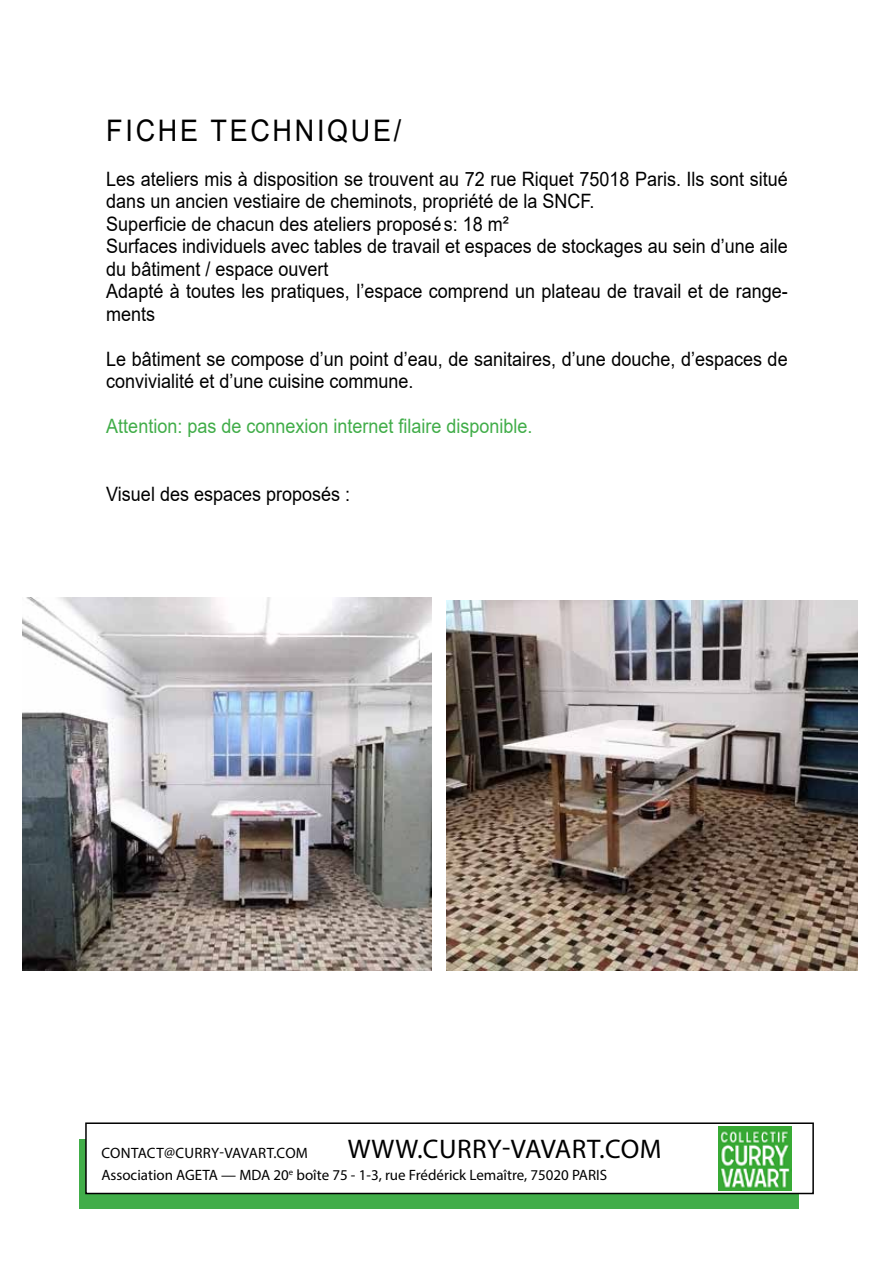
<style>
.page{position:relative;width:893px;height:1263px;background:#fff}
.page>*{position:absolute;margin:0;border:0;box-sizing:border-box;transform-origin:0 0}
.t1{font:29.7px "Arial";letter-spacing:.1em;color:#000;scale:.91 1}
.t2{font:27px "Myriad Pro";letter-spacing:.02em;color:#000}
.t3{font:19.8px/22.5px "Arial";color:#000;scale:.91 1}
.t4{font:19.8px "Arial";color:#41ad49;scale:.91 1}
.t5{font:15px "Myriad Pro";color:#000}
.t6{font:15px "Myriad Pro";letter-spacing:.02em;color:#000}
</style>
<div class="page">
<div style="left:79px;top:1139px;width:720px;height:70px;background:#41ad49"></div>
<div style="left:85px;top:1122px;width:729px;height:72px;background:#fff;border:2px solid #000"></div>
<img style="left:718px;top:1126px;width:74px;height:64px">
<img style="left:22px;top:597px;width:410px;height:373px">
<img style="left:446px;top:601px;width:411px;height:369px">
<h1 class="t1" style="left:106px;top:110px;width:326px">FICHE TECHN IQUE/</h1>
<p class="t3" style="left:106px;top:168px;width:750px">Les ateliers mis à disposition se trouvent au 72 rue Riquet 75018 Paris. Ils sont situé dans un ancien vestiaire de cheminots, propriété de la SNCF.<br>Superficie de chacun des ateliers proposés: 18 m²<br>Surfaces individuels avec tables de travail et espaces de stockages au sein d’une aile du bâtiment / espace ouvert<br>Adapté à toutes les pratiques, l’espace comprend un plateau de travail et de range&shy;ments</p>
<p class="t3" style="left:106px;top:348px;width:750px">Le bâtiment se compose d’un point d’eau, de sanitaires, d’une douche, d’espaces de convivialité et d’une cuisine commune.</p>
<p class="t4" style="left:106px;top:413px;width:470px">Attention: pas de connexion internet filaire disponible.</p>
<p class="t3" style="left:106px;top:483px;width:269px">Visuel des espaces proposés :</p>
<p class="t6" style="left:102px;top:1144px;width:206px">CONTACT@CURRY-VAVART.COM</p>
<h2 class="t2" style="left:348px;top:1133px;width:312px">WWW.CURRY-VAVART.COM</h2>
<p class="t5" style="left:101px;top:1165px;width:507px">ASSOCIATION AGETA — MDA 20<sup>E</sup> BOÎTE 75 - 1-3, RUE FRÉDÉRICK LEMAÎTRE, 75020 PARIS</p>
</div>
